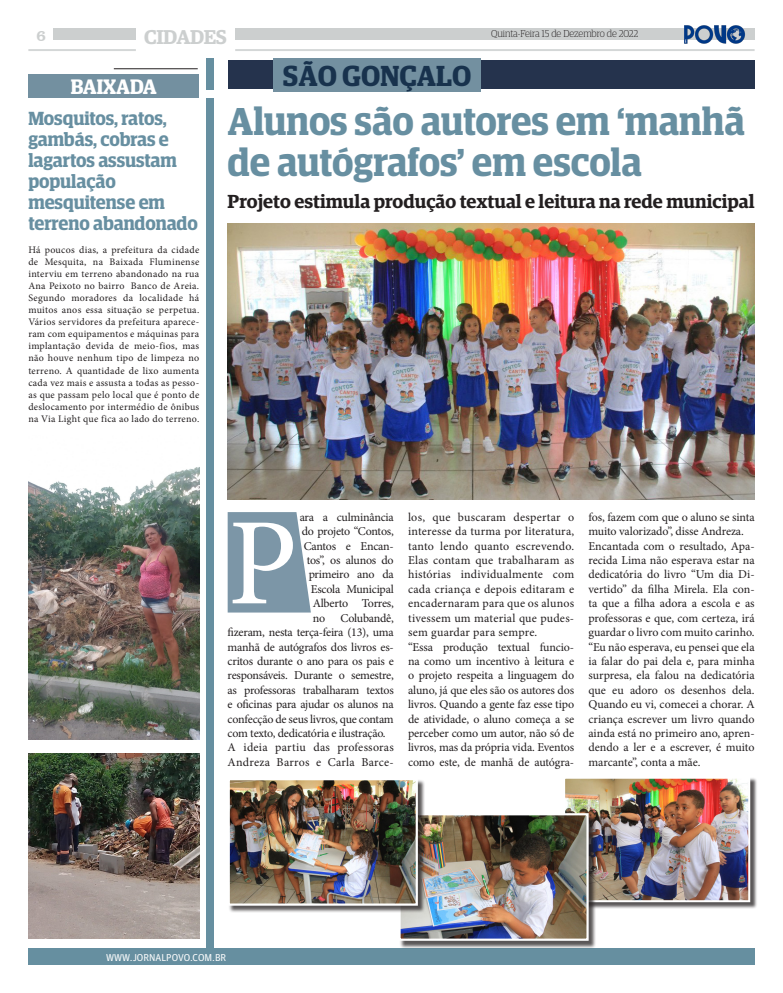
<style>
.page{position:relative;width:783px;height:993px;background:#fff}
.page>*{position:absolute;margin:0;border:0;box-sizing:border-box;transform-origin:0 0}
.t1{font:124px "Minion Pro";color:#fff}
.t2{font:600 39px/41px "Guardian Egyptian Display";color:#678fa1}
.t3{font:600 29px "Guardian Egyptian Display";color:#18324d}
.t4{font:600 21px "Guardian Egyptian Display";letter-spacing:-.015em;color:#fff}
.t5{font:600 20px "Guardian Egyptian";letter-spacing:-.02em;color:#cccfcf}
.t6{font:600 19px/21px "Guardian Egyptian Display";letter-spacing:-.005em;color:#678fa1}
.t7{font:600 18.9px "Guardian Egyptian";color:#231f20}
.t8{font:16px "Clarendon BT";color:#cccfcf}
.t9{font:12px/14.4px "Minion Pro";letter-spacing:-.01em;color:#231f20;text-align:justify}
.t10{font:12px/14.4px "Minion Pro";letter-spacing:.02em;color:#231f20}
.t11{font:10px/12px "Minion Pro";letter-spacing:.03em;color:#231f20;text-align:justify}
.t12{font:300 10px "Guardian Egyptian Display";letter-spacing:-.005em;color:#231f20}
.t13{font:10px "Guardian Agate Sans G1 D Regular";color:#fff}
</style>
<div class="page">
<div style="left:28px;top:947px;width:726px;height:17px;background:#668fa0"></div>
<div style="left:235px;top:28px;width:519px;height:12px;background:#cccfcf"></div>
<div style="left:54px;top:28px;width:82px;height:12px;background:#cccfcf"></div>
<hr style="left:28px;top:49px;width:108px;height:2px;background:#cccfcf">
<hr style="left:235px;top:49px;width:519px;height:2px;background:#cccfcf">
<div style="left:564px;top:777px;width:193px;height:131px;background:#231f20;opacity:.75"></div>
<img style="left:566px;top:779px;width:181px;height:119px">
<div style="left:563px;top:776px;width:187px;height:125px;border:2px solid #fff"></div>
<div style="left:227px;top:60px;width:527px;height:29px;background:#25334d"></div>
<svg style="left:227px;top:512px;width:84px;height:100px;background:#88a0af"></svg>
<div style="left:273px;top:58px;width:207px;height:34px;background:#7390a0"></div>
<div style="left:28px;top:74px;width:171px;height:23px;background:#7390a0"></div>
<div style="left:206px;top:98px;width:7px;height:849px;background:#668fa0"></div>
<div style="left:206px;top:58px;width:7px;height:31px;background:#668fa0"></div>
<hr style="left:114px;top:68px;width:84px;height:1px;background:#231f20">
<img style="left:28px;top:753px;width:171px;height:185px">
<img style="left:28px;top:467px;width:171px;height:272px">
<img style="left:227px;top:223px;width:527px;height:276px">
<div style="left:399px;top:813px;width:197px;height:135px;background:#231f20;opacity:.75"></div>
<img style="left:401px;top:815px;width:184px;height:122px">
<div style="left:398px;top:812px;width:190px;height:128px;border:2px solid #fff"></div>
<div style="left:228px;top:778px;width:197px;height:135px;background:#231f20;opacity:.75"></div>
<img style="left:230px;top:780px;width:185px;height:122px">
<div style="left:227px;top:777px;width:191px;height:128px;border:2px solid #fff"></div>
<img style="left:684px;top:25px;width:61px;height:19px">
<h3 class="t8" style="left:36px;top:25px;width:11px">6</h3>
<p class="t12" style="left:491px;top:28px;width:149px">Quinta-Feira 15 de Dezembro de 2022</p>
<h3 class="t5" style="left:144px;top:22px;width:84px">CIDADES</h3>
<p class="t4" style="left:71px;top:75px;width:88px">BAIXADA</p>
<p class="t6" style="left:28px;top:108px;width:171px">Mosquitos, ratos, gambás, cobras e lagartos assustam população mesquitense em terreno abandonado</p>
<p class="t11" style="left:28px;top:244px;width:172px">Há poucos dias, a prefeitura da cidade de Mesquita, na Baixada Fluminense interviu em terreno abandonado na rua Ana Peixoto no bairro Banco de Areia.<br>Segundo moradores da localidade há muitos anos essa situação se perpetua.<br>Vários servidores da prefeitura aparece&shy;ram com equipamentos e máquinas para implantação devida de meio-fios, mas não houve nenhum tipo de limpeza no terreno. A quantidade de lixo aumenta cada vez mais e assusta a todas as pesso&shy;as que passam pelo local que é ponto de deslocamento por intermédio de ônibus na Via Light que fica ao lado do terreno.</p>
<p class="t3" style="left:283px;top:59px;width:190px">SÃO GONÇALO</p>
<p class="t2" style="left:227px;top:101px;width:518px">Alunos são autores em ‘manhã de autógrafos’ em escola</p>
<p class="t7" style="left:227px;top:187px;width:528px">Projeto estimula produção textual e leitura na rede municipal</p>
<p class="t9" style="left:299px;top:509px;width:95px">ara a culminância</p>
<p class="t9" style="left:301px;top:524px;width:93px">do projeto “Contos,</p>
<p class="t9" style="left:303px;top:538px;width:92px">Cantos e Encan-</p>
<p class="t9" style="left:306px;top:553px;width:88px">tos”, os alunos do</p>
<p class="t9" style="left:308px;top:567px;width:87px">primeiro ano da</p>
<p class="t9" style="left:310px;top:581px;width:85px">Escola Municipal</p>
<p class="t9" style="left:312px;top:596px;width:82px">Alberto Torres,</p>
<p class="t9" style="left:312px;top:610px;width:14px">no</p>
<p class="t1" style="left:227px;top:480px;width:71px">P</p>
<p class="t9" style="left:227px;top:610px;width:168px;text-indent:113px">Colubandê, fizeram, nesta terça-feira (13), uma manhã de autógrafos dos livros es&shy;critos durante o ano para os pais e responsáveis. Durante o semestre, as professoras trabalharam textos e oficinas para ajudar os alunos na confecção de seus livros, que contam com texto, dedicatória e ilustração.</p>
<p class="t10" style="left:227px;top:740px;width:168px">A ideia partiu das professoras<br>Andreza Barros e Carla Barce-</p>
<p class="t9" style="left:408px;top:509px;width:168px">los, que buscaram despertar o interesse da turma por literatura, tanto lendo quanto escrevendo.<br>Elas contam que trabalharam as histórias individualmente com cada criança e depois editaram e encadernaram para que os alunos tivessem um material que pudes&shy;sem guardar para sempre.</p>
<p class="t9" style="left:408px;top:639px;width:168px">“Essa produção textual funcio&shy;na como um incentivo à leitura e o projeto respeita a linguagem do aluno, já que eles são os autores dos livros. Quando a gente faz esse tipo de atividade, o aluno começa a se perceber como um autor, não só de livros, mas da própria vida. Eventos como este, de manhã de autógra-</p>
<p class="t9" style="left:588px;top:509px;width:168px">fos, fazem com que o aluno se sinta muito valorizado”, disse Andreza.</p>
<p class="t9" style="left:588px;top:538px;width:168px">Encantada com o resultado, Apa&shy;recida Lima não esperava estar na dedicatória do livro “Um dia Di&shy;vertido” da filha Mirela. Ela con&shy;ta que a filha adora a escola e as professoras e que, com certeza, irá guardar o livro com muito carinho.</p>
<p class="t9" style="left:588px;top:639px;width:168px">“Eu não esperava, eu pensei que ela ia falar do pai dela e, para minha surpresa, ela falou na dedicatória que eu adoro os desenhos dela.<br>Quando eu vi, comecei a chorar. A criança escrever um livro quando ainda está no primeiro ano, apren&shy;dendo a ler e a escrever, é muito marcante”, conta a mãe.</p>
<p class="t13" style="left:106px;top:949px;width:122px">WWW.JORNALPOVO.COM.BR</p>
</div>
